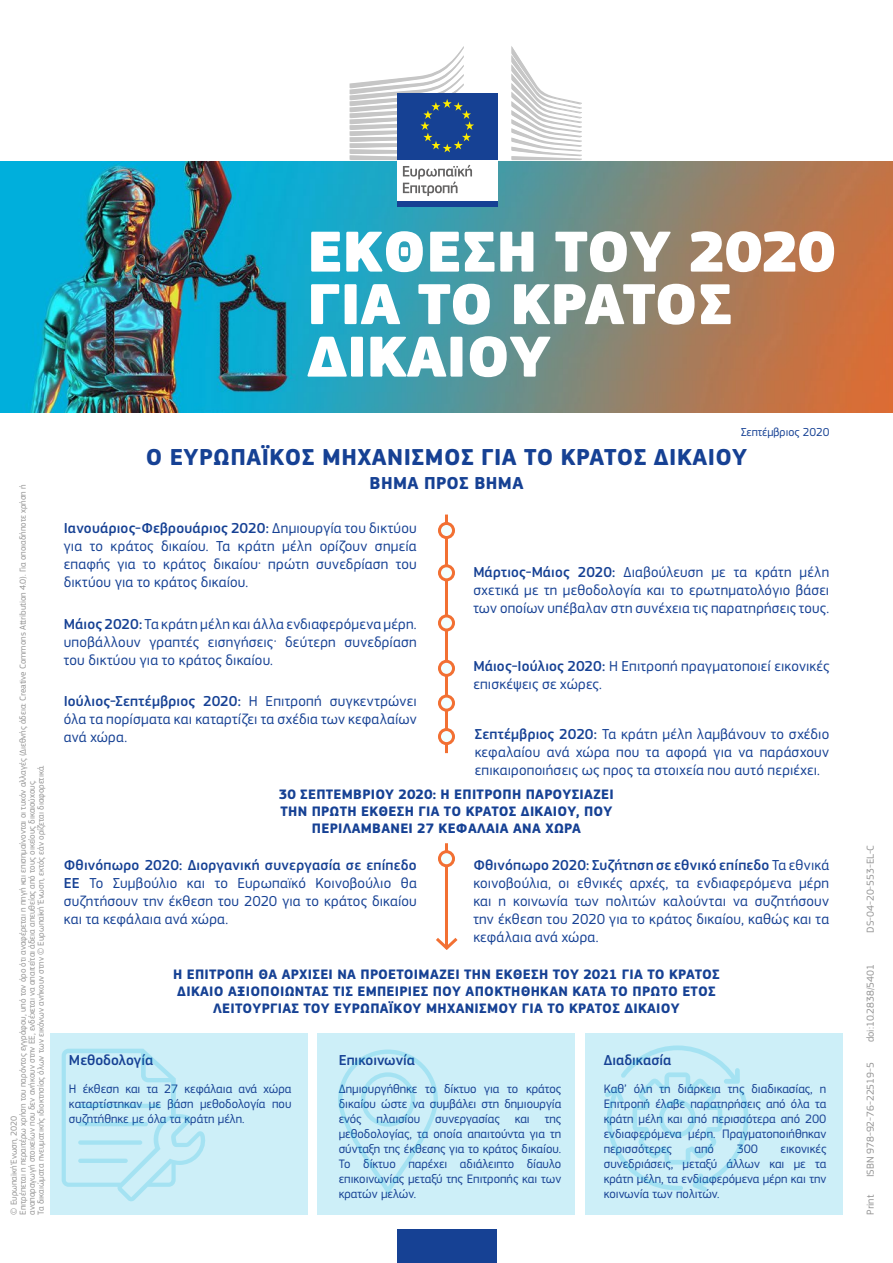
<style>
.page{position:relative;width:893px;height:1263px;background:#fff}
.page>*{position:absolute;margin:0;border:0;box-sizing:border-box;transform-origin:0 0}
.Title__1{font:900 60px/52.5px "EC Square Sans Pro";color:#fff}
.Title__1-2{font:700 24px "EC Square Sans Pro";letter-spacing:.02em;color:#164194}
.Title__1-3{font:700 18px "EC Square Sans Pro";letter-spacing:.02em;color:#164194}
.t1{font:15px/18px "EC Square Sans Pro";letter-spacing:.015em;color:#164194;text-align:justify}
.t2{font:500 15px "EC Square Sans Pro";color:#164194}
.Body_text{font:700 14.25px/17.1px "EC Square Sans Pro";letter-spacing:.02em;color:#164194;text-align:center}
.t3{font:12.75px/15px "EC Square Sans Pro";color:#164194;text-align:justify}
.Date{font:12px "EC Square Sans Pro";color:#164194}
.t4{font:10.5px "EC Square Sans Pro";color:#949494}
.t5{font:9px/9px "EC Square Sans Pro";letter-spacing:-.01em;color:#949494}
.s1{font-weight:500}
</style>
<div class="page">
<hr style="left:445px;top:514px;width:3px;height:239px;background:#f27033">
<hr style="left:445px;top:843px;width:3px;height:104px;background:#f27033">
<div style="left:439px;top:523px;width:14px;height:14px;background:#f2ffff;border-radius:50%"></div>
<div style="left:438px;top:522px;width:17px;height:17px;border:3px solid #f27033;border-radius:50%"></div>
<div style="left:439px;top:616px;width:14px;height:14px;background:#f2ffff;border-radius:50%"></div>
<div style="left:438px;top:614px;width:17px;height:17px;border:3px solid #f27033;border-radius:50%"></div>
<div style="left:439px;top:566px;width:14px;height:14px;background:#f2ffff;border-radius:50%"></div>
<div style="left:438px;top:564px;width:17px;height:17px;border:3px solid #f27033;border-radius:50%"></div>
<svg style="left:439px;top:696px;width:14px;height:14px"></svg>
<div style="left:438px;top:694px;width:17px;height:18px;border:3px solid #f27033;border-radius:50%"></div>
<div style="left:439px;top:729px;width:14px;height:15px;background:#f2ffff;border-radius:50%"></div>
<div style="left:438px;top:728px;width:17px;height:17px;border:3px solid #f27033;border-radius:50%"></div>
<div style="left:439px;top:852px;width:14px;height:14px;background:#f2ffff;border-radius:50%"></div>
<div style="left:438px;top:850px;width:17px;height:17px;border:3px solid #f27033;border-radius:50%"></div>
<div style="left:439px;top:661px;width:14px;height:14px;background:#f2ffff;border-radius:50%"></div>
<div style="left:438px;top:660px;width:17px;height:17px;border:3px solid #f27033;border-radius:50%"></div>
<svg style="left:436px;top:938px;width:22px;height:12px"></svg>
<div style="left:318px;top:1033px;width:257px;height:181px;background:#cdeff8"></div>
<div style="left:585px;top:1033px;width:258px;height:181px;background:#cdeff8"></div>
<div style="left:50px;top:1033px;width:258px;height:181px;background:#cdeff8"></div>
<svg style="left:338px;top:1049px;width:100px;height:146px"></svg>
<svg style="left:605px;top:1045px;width:143px;height:147px"></svg>
<svg style="left:62px;top:1049px;width:143px;height:152px"></svg>
<img style="left:0;top:162px;width:893px;height:250px">
<div style="left:397px;top:1229px;width:100px;height:34px;background:#164194"></div>
<div style="left:397px;top:158px;width:100px;height:44px;background:#fff"></div>
<div style="left:397px;top:93px;width:100px;height:67px;background:#164194"></div>
<div style="left:397px;top:201px;width:100px;height:6px;background:#164194"></div>
<svg style="left:511px;top:46px;width:71px;height:114px"></svg>
<svg style="left:350px;top:46px;width:124px;height:150px"></svg>
<p class="Title__1" style="left:307px;top:228px;width:530px">ΕΚΘΕΣΗ ΤΟΥ 2020<br>ΓΙΑ ΤΟ ΚΡΆΤΟΣ<br>ΔΙΚΑΊΟΥ</p>
<p class="t5" style="left:18px;top:1215px;width:732px;rotate:-90deg">Επιτρέπεται η περαιτέρω χρήση του παρόντος εγγράφου, υπό τον όρο ότι αναφέρεται η πηγή και επισημαίνονται οι τυχόν αλλαγές (Διεθνής άδεια: Creative Commons Attribution 4.0). Για οποιαδήποτε χρήση ή αναπαραγωγή στοιχείων που δεν ανήκουν στην ΕΕ, ενδέχεται να απαιτείται άδεια απευθείας από τους οικείους δικαιούχους.</p>
<p class="t5" style="left:36px;top:1215px;width:451px;rotate:-90deg">Τα δικαιώματα πνευματικής ιδιοκτησίας όλων των εικόνων ανήκουν στην © Ευρωπαϊκή Ένωση, εκτός εάν ορίζεται διαφορετικά.</p>
<p class="t5" style="left:9px;top:1215px;width:100px;rotate:-90deg">© Ευρωπαϊκή Ένωση, 2020</p>
<p class="Date" style="left:741px;top:425px;width:90px">Σεπτέμβριος 2020</p>
<p class="Title__1-2" style="left:146px;top:442px;width:603px">Ο ΕΥΡΩΠΑΪΚΟΣ ΜΗΧΑΝΙΣΜΟΣ ΓΙΑ ΤΟ ΚΡΑΤΟΣ ΔΙΚΑΙΟΥ</p>
<p class="Title__1-3" style="left:369px;top:473px;width:155px">ΒΗΜΑ ΠΡΟΣ ΒΗΜΑ</p>
<p class="t1" style="left:64px;top:519px;width:354px"><span class="s1">Ιανουάριος-Φεβρουάριος 2020:</span> Δημιουργία του δικτύου για το κράτος δικαίου. Τα κράτη μέλη ορίζουν σημεία επαφής για το κράτος δικαίου· πρώτη συνεδρίαση του δικτύου για το κράτος δικαίου.</p>
<p class="t1" style="left:64px;top:615px;width:354px"><span class="s1">Μάιος 2020:</span> Τα κράτη μέλη και άλλα ενδιαφερόμενα μέρη. υποβάλλουν γραπτές εισηγήσεις· δεύτερη συνεδρίαση του δικτύου για το κράτος δικαίου.</p>
<p class="t1" style="left:64px;top:692px;width:354px"><span class="s1">Ιούλιος-Σεπτέμβριος 2020:</span> Η Επιτροπή συγκεντρώνει όλα τα πορίσματα και καταρτίζει τα σχέδια των κεφαλαίων ανά χώρα.</p>
<p class="t1" style="left:473px;top:563px;width:357px"><span class="s1">Μάρτιος-Μάιος 2020:</span> Διαβούλευση με τα κράτη μέλη σχετικά με τη μεθοδολογία και το ερωτηματολόγιο βάσει των οποίων υπέβαλαν στη συνέχεια τις παρατηρήσεις τους.</p>
<p class="t1" style="left:473px;top:657px;width:357px"><span class="s1">Μάιος-Ιούλιος 2020:</span> Η Επιτροπή πραγματοποιεί εικονικές επισκέψεις σε χώρες.</p>
<p class="t1" style="left:475px;top:725px;width:356px"><span class="s1">Σεπτέμβριος 2020:</span> Τα κράτη μέλη λαμβάνουν το σχέδιο κεφαλαίου ανά χώρα που τα αφορά για να παράσχουν επικαιροποιήσεις ως προς τα στοιχεία που αυτό περιέχει.</p>
<p class="Body_text" style="left:279px;top:786px;width:336px">30 ΣΕΠΤΕΜΒΡΙΟΥ 2020: Η ΕΠΙΤΡΟΠΗ ΠΑΡΟΥΣΙΑΖΕΙ<br>ΤΗΝ ΠΡΩΤΗ ΕΚΘΕΣΗ ΓΙΑ ΤΟ ΚΡΑΤΟΣ ΔΙΚΑΙΟΥ, ΠΟΥ<br>ΠΕΡΙΛΑΜΒΑΝΕΙ 27 ΚΕΦΑΛΑΙΑ ΑΝΑ ΧΩΡΑ</p>
<p class="t1" style="left:64px;top:856px;width:354px"><span class="s1">Φθινόπωρο 2020: Διοργανική συνεργασία σε επίπεδο ΕΕ</span> Το Συμβούλιο και το Ευρωπαϊκό Κοινοβούλιο θα συζητήσουν την έκθεση του 2020 για το κράτος δικαίου και τα κεφάλαια ανά χώρα.</p>
<p class="t1" style="left:473px;top:856px;width:357px"><span class="s1">Φθινόπωρο 2020: Συζήτηση σε εθνικό επίπεδο</span> Τα εθνικά κοινοβούλια, οι εθνικές αρχές, τα ενδιαφερόμενα μέρη και η κοινωνία των πολιτών καλούνται να συζητήσουν την έκθεση του 2020 για το κράτος δικαίου, καθώς και τα κεφάλαια ανά χώρα.</p>
<p class="Body_text" style="left:173px;top:966px;width:548px">Η ΕΠΙΤΡΟΠΗ ΘΑ ΑΡΧΙΣΕΙ ΝΑ ΠΡΟΕΤΟΙΜΑΖΕΙ ΤΗΝ ΕΚΘΕΣΗ ΤΟΥ 2021 ΓΙΑ ΤΟ ΚΡΑΤΟΣ<br>ΔΙΚΑΙΟ ΑΞΙΟΠΟΙΩΝΤΑΣ ΤΙΣ ΕΜΠΕΙΡΙΕΣ ΠΟΥ ΑΠΟΚΤΗΘΗΚΑΝ ΚΑΤΑ ΤΟ ΠΡΩΤΟ ΕΤΟΣ<br>ΛΕΙΤΟΥΡΓΙΑΣ ΤΟΥ ΕΥΡΩΠΑΪΚΟΥ ΜΗΧΑΝΙΣΜΟΥ ΓΙΑ ΤΟ ΚΡΑΤΟΣ ΔΙΚΑΙΟΥ</p>
<p class="t2" style="left:69px;top:1051px;width:86px">Μεθοδολογία</p>
<p class="t3" style="left:69px;top:1081px;width:224px">Η έκθεση και τα 27 κεφάλαια ανά χώρα καταρτίστηκαν με βάση μεθοδολογία που συζητήθηκε με όλα τα κράτη μέλη.</p>
<p class="t2" style="left:339px;top:1051px;width:78px">Επικοινωνία</p>
<p class="t3" style="left:339px;top:1081px;width:224px">Δημιουργήθηκε το δίκτυο για το κράτος δικαίου ώστε να συμβάλει στη δημιουργία ενός πλαισίου συνεργασίας και της μεθοδολογίας, τα οποία απαιτούντα για τη σύνταξη της έκθεσης για το κράτος δικαίου.<br>Το δίκτυο παρέχει αδιάλειπτο δίαυλο επικοινωνίας μεταξύ της Επιτροπής και των κρατών μελών.</p>
<p class="t2" style="left:604px;top:1051px;width:69px">Διαδικασία</p>
<p class="t3" style="left:604px;top:1081px;width:224px">Καθ’ όλη τη διάρκεια της διαδικασίας, η Επιτροπή έλαβε παρατηρήσεις από όλα τα κράτη μέλη και από περισσότερα από 200 ενδιαφερόμενα μέρη. Πραγματοποιήθηκαν περισσότερες</p>
<p class="t3" style="left:604px;top:1141px;width:224px;text-indent:177px">εικονικές συνεδριάσεις, μεταξύ άλλων και με τα κράτη μέλη, τα ενδιαφερόμενα μέρη και την κοινωνία των πολιτών.</p>
<p class="t3" style="left:694px;top:1141px;width:21px">από</p>
<p class="t3" style="left:737px;top:1141px;width:23px">300</p>
<p class="t4" style="left:864px;top:933px;width:89px;rotate:-90deg">DS-04-20-553-EL-C</p>
<p class="t4" style="left:864px;top:1042px;width:80px;rotate:-90deg">doi:10.2838/5401</p>
<p class="t4" style="left:864px;top:1177px;width:116px;rotate:-90deg">ISBN 978-92-76-22519-5</p>
<p class="t4" style="left:864px;top:1215px;width:21px;rotate:-90deg">Print</p>
</div>
